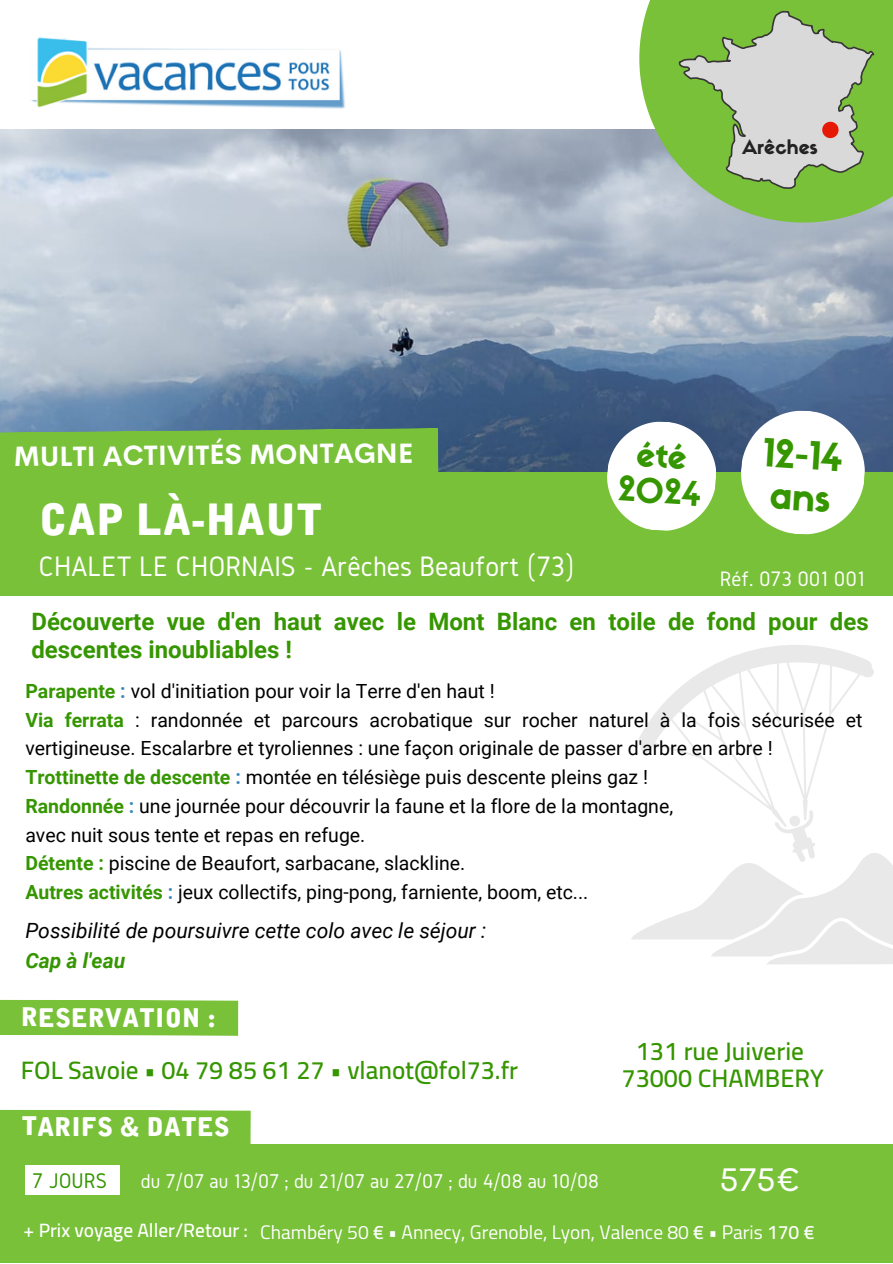
<style>
.page{position:relative;width:893px;height:1264px;background:#fff}
.page>*{position:absolute;margin:0;border:0;box-sizing:border-box;transform-origin:0 0}
.t1{font:42.9px "Alpha Ligue";color:#fff}
.t2{font:37.95px/41.5px "Sifonn Basic";color:#359600}
.t3{font:33.45px/36px "Sifonn Basic";color:#359600;text-align:center}
.t4{font:33px "Cerebri Sans";color:#fff}
.t5{font:29.25px "Gidole";color:#fff}
.t6{font:700 27.3px "Cerebri Sans";color:#fff}
.t7{font:25.65px "Alpha Ligue";letter-spacing:-.005em;color:#fff}
.t8{font:600 25.2px "Cairo";color:#359600}
.t9{font:700 24px/28px "Roboto";color:#359600}
.t10{font:22.05px "Gidole";color:#359600}
.t11{font:21.75px "Gidole";color:#fff}
.t12{font:italic 21px "Roboto";color:#000}
.t13{font:italic 700 21px "Roboto";color:#359600}
.t14{font:20.7px "Gidole";color:#fff}
.t15{font:19.65px "Sifonn Basic";color:#222}
.t16{font:19.5px/28.8px "Roboto";color:#000}
.t17{font:19.35px "Cairo";color:#fff}
.t18{font:600 19.35px "Cairo";color:#fff}
.s1{font-weight:700;color:#359600}
.s2{font-weight:700;color:#3c88b8}
.s3{font-weight:600}
</style>
<div class="page">
<img style="left:0;top:129px;width:892px;height:343px">
<div style="left:0;top:472px;width:892px;height:124px;background:#78c138"></div>
<svg style="left:737px;top:407px;width:131px;height:128px"></svg>
<svg style="left:639px;top:0;width:253px;height:222px;background:#8cc265"></svg>
<svg style="left:678px;top:11px;width:196px;height:178px;background:#a9c78c"></svg>
<img style="left:31px;top:36px;width:314px;height:73px">
<div style="left:0;top:428px;width:438px;height:44px;background:#78c138"></div>
<div style="left:0;top:1144px;width:892px;height:118px;background:#78c138"></div>
<div style="left:0;top:1109px;width:251px;height:35px;background:#78c138"></div>
<div style="left:25px;top:1165px;width:95px;height:29px;background:#fff"></div>
<div style="left:0;top:999px;width:238px;height:36px;background:#78c138"></div>
<svg style="left:638px;top:645px;width:236px;height:165px"></svg>
<svg style="left:631px;top:810px;width:261px;height:154px"></svg>
<svg style="left:603px;top:418px;width:116px;height:113px"></svg>
<p class="t15" style="left:742px;top:140px;width:77px">Arêches</p>
<p class="t6" style="left:14px;top:440px;width:401px;rotate:-1deg">MULTI ACTIVITÉS MONTAGNE</p>
<p class="t1" style="left:39px;top:503px;width:285px">CAP LÀ-HAUT</p>
<p class="t5" style="left:39px;top:550px;width:537px">CHALET LE CHORNAIS - Arêches Beaufort (73)</p>
<p class="t3" style="left:622px;top:438px;width:84px;rotate:4deg">été<br>2024</p>
<p class="t2" style="left:764px;top:435px;width:81px;rotate:4deg">12-14 ans</p>
<p class="t11" style="left:719px;top:567px;width:146px">Réf. 073 001 001</p>
<p class="t9" style="left:31px;top:607px;width:838px">Découverte vue d'en haut avec le Mont Blanc en toile de fond pour des descentes inoubliables !</p>
<p class="t16" style="left:25px;top:676px;width:471px"><span class="s1">Parapente</span> <span class="s2">:</span> vol d'initiation pour voir la Terre d'en haut !</p>
<p class="t16" style="left:25px;top:705px;width:838px"><span class="s1">Via ferrata</span> : randonnée et parcours acrobatique sur rocher naturel à la fois sécurisée et vertigineuse. Escalarbre et tyroliennes : une façon originale de passer d'arbre en arbre !</p>
<p class="t16" style="left:25px;top:763px;width:624px"><span class="s1">Trottinette de descente</span> <span class="s2">:</span> montée en télésiège puis descente pleins gaz !</p>
<p class="t16" style="left:25px;top:791px;width:649px"><span class="s1">Randonnée</span> <span class="s2">:</span> une journée pour découvrir la faune et la flore de la montagne,</p>
<p class="t16" style="left:25px;top:820px;width:341px">avec nuit sous tente et repas en refuge.</p>
<p class="t16" style="left:25px;top:849px;width:441px"><span class="s1">Détente :</span> piscine de Beaufort, sarbacane, slackline.</p>
<p class="t16" style="left:25px;top:878px;width:564px"><span class="s1">Autres activités</span> <span class="s2">:</span> jeux collectifs, ping-pong, farniente, boom, etc...</p>
<p class="t12" style="left:25px;top:918px;width:462px">Possibilité de poursuivre cette colo avec le séjour :</p>
<p class="t13" style="left:25px;top:948px;width:101px">Cap à l'eau</p>
<p class="t7" style="left:21px;top:1007px;width:197px">RESERVATION :</p>
<p class="t8" style="left:21px;top:1055px;width:498px">FOL Savoie • 04 79 85 61 27 • vlanot@fol73.fr</p>
<p class="t8" style="left:635px;top:1036px;width:170px">131 rue Juiverie</p>
<p class="t8" style="left:621px;top:1063px;width:204px">73000 CHAMBERY</p>
<p class="t7" style="left:21px;top:1116px;width:210px">TARIFS &amp; DATES</p>
<p class="t10" style="left:32px;top:1168px;width:76px">7 JOURS</p>
<p class="t14" style="left:141px;top:1169px;width:459px">du 7/07 au 13/07 ; du 21/07 au 27/07 ; du 4/08 au 10/08</p>
<p class="t4" style="left:719px;top:1158px;width:82px">575€</p>
<p class="t18" style="left:24px;top:1219px;width:226px">+ Prix voyage Aller/Retour :</p>
<p class="t17" style="left:260px;top:1220px;width:555px">Chambéry 50 <span class="s3">€</span> • Annecy, Grenoble, Lyon, Valence 80 <span class="s3">€</span> • Paris <span class="s3">170 €</span></p>
</div>
